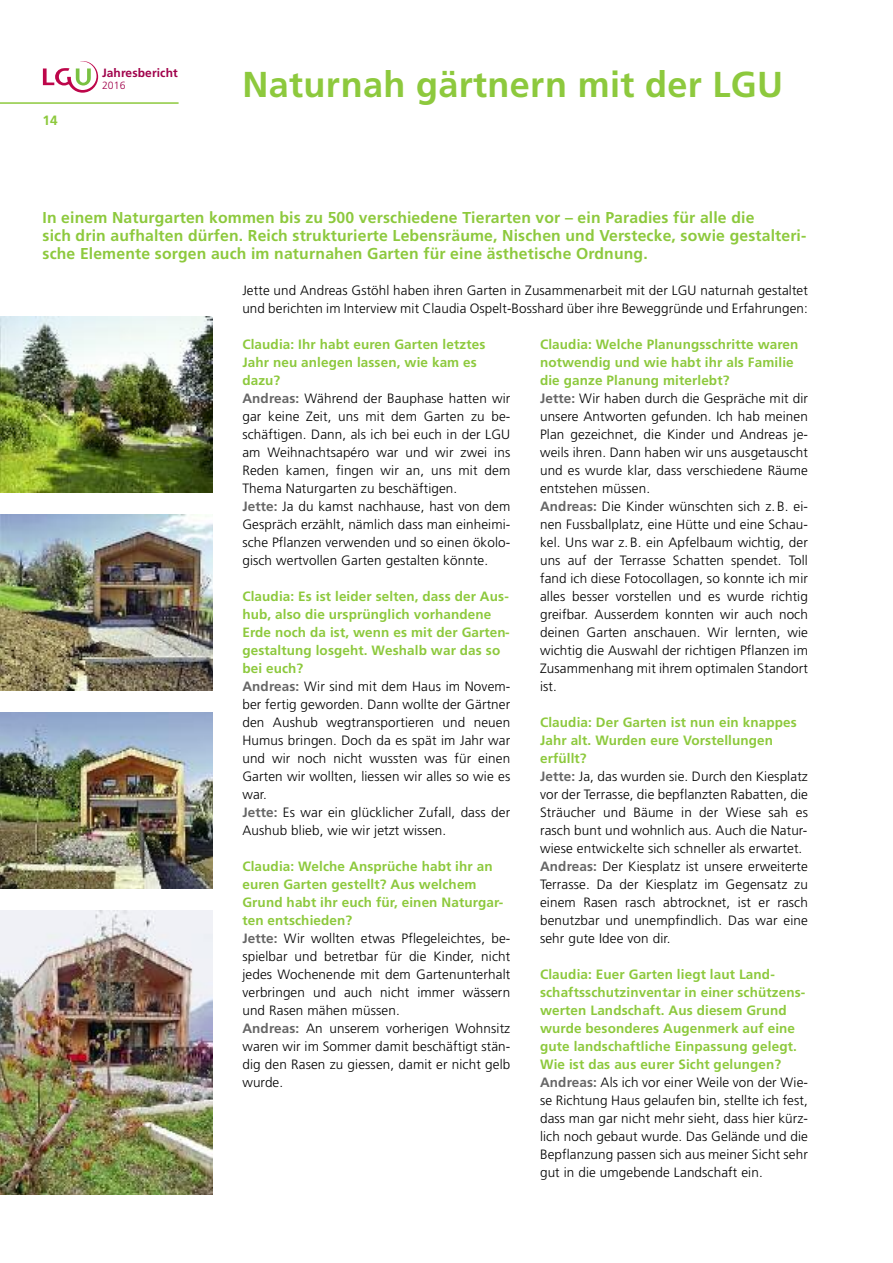
<style>
.page{position:relative;width:893px;height:1263px;background:#fff}
.page>*{position:absolute;margin:0;border:0;box-sizing:border-box;transform-origin:0 0}
.t1{font:700 36px "Frutiger";letter-spacing:.01em;color:#8dc93d}
.t2{font:700 15.75px/18px "Frutiger";letter-spacing:.01em;color:#8dc93d}
.t3{font:300 13.5px/18px "Frutiger";letter-spacing:.01em;color:#000}
.t4{font:700 13.5px "Frutiger";color:#8dc93d}
.t5{font:700 12px "Frutiger";letter-spacing:.01em;color:#a0004a}
.t6{font:300 10.5px "Frutiger";color:#a0004a}
.s1{font-weight:700;color:#8dc93d}
.s2{font-weight:700;color:#666}
</style>
<div class="page">
<svg style="left:43px;top:61px;width:55px;height:32px"></svg>
<hr style="left:0;top:102px;width:179px;height:2px;background:#8dc93d">
<img style="left:0;top:317px;width:213px;height:176px">
<img style="left:0;top:515px;width:213px;height:176px">
<img style="left:0;top:713px;width:213px;height:176px">
<img style="left:0;top:911px;width:213px;height:284px">
<p class="t4" style="left:43px;top:115px;width:17px">14</p>
<p class="t5" style="left:102px;top:68px;width:77px">Jahresbericht</p>
<p class="t6" style="left:102px;top:81px;width:25px">2016</p>
<h1 class="t1" style="left:242px;top:70px;width:542px">Naturnah gärtnern mit der LGU</h1>
<p class="t2" style="left:43px;top:210px;width:765px">In einem Naturgarten kommen bis zu 500 verschiedene Tierarten vor – ein Paradies für alle die<br>sich drin aufhalten dürfen. Reich strukturierte Lebensräume, Nischen und Verstecke, sowie gestalteri&shy;sche Elemente sorgen auch im naturnahen Garten für eine ästhetische Ordnung.</p>
<p class="t3" style="left:242px;top:282px;width:567px">Jette und Andreas Gstöhl haben ihren Garten in Zusammenarbeit mit der LGU naturnah gestaltet und berichten im Interview mit Claudia Ospelt-Bosshard über ihre Beweggründe und Erfahrungen:</p>
<p class="t3" style="left:242px;top:336px;width:270px"><span class="s1">Claudia: Ihr habt euren Garten letztes Jahr neu anlegen lassen, wie kam es dazu?<br></span><span class="s2">Andreas:</span> Während der Bauphase hatten wir gar keine Zeit, uns mit dem Garten zu be&shy;schäftigen. Dann, als ich bei euch in der LGU am Weihnachtsapéro war und wir zwei ins Reden kamen, fingen wir an, uns mit dem Thema Naturgarten zu beschäftigen.<br><span class="s2">Jette:</span> Ja du kamst nachhause, hast von dem Gespräch erzählt, nämlich dass man einheimi&shy;sche Pflanzen verwenden und so einen ökolo&shy;gisch wertvollen Garten gestalten könnte.</p>
<p class="t3" style="left:242px;top:588px;width:270px"><span class="s1">Claudia: Es ist leider selten, dass der Aus&shy;hub, also die ursprünglich vorhandene Erde noch da ist, wenn es mit der Garten&shy;gestaltung losgeht. Weshalb war das so bei euch?<br></span><span class="s2">Andreas:</span> Wir sind mit dem Haus im Novem&shy;ber fertig geworden. Dann wollte der Gärtner den Aushub wegtransportieren und neuen Humus bringen. Doch da es spät im Jahr war und wir noch nicht wussten was für einen Garten wir wollten, liessen wir alles so wie es war.<br><span class="s2">Jette:</span> Es war ein glücklicher Zufall, dass der Aushub blieb, wie wir jetzt wissen.</p>
<p class="t3" style="left:242px;top:858px;width:270px"><span class="s1">Claudia: Welche Ansprüche habt ihr an euren Garten gestellt? Aus welchem Grund habt ihr euch für, einen Naturgar&shy;ten entschieden?<br></span><span class="s2">Jette:</span> Wir wollten etwas Pflegeleichtes, be&shy;spielbar und betretbar für die Kinder, nicht jedes Wochenende mit dem Gartenunterhalt verbringen und auch nicht immer wässern und Rasen mähen müssen.<br><span class="s2">Andreas:</span> An unserem vorherigen Wohnsitz waren wir im Sommer damit beschäftigt stän&shy;dig den Rasen zu giessen, damit er nicht gelb wurde.</p>
<p class="t3" style="left:540px;top:336px;width:270px"><span class="s1">Claudia: Welche Planungsschritte waren notwendig und wie habt ihr als Familie die ganze Planung miterlebt?<br></span><span class="s2">Jette:</span> Wir haben durch die Gespräche mit dir unsere Antworten gefunden. Ich hab meinen Plan gezeichnet, die Kinder und Andreas je&shy;weils ihren. Dann haben wir uns ausgetauscht und es wurde klar, dass verschiedene Räume entstehen müssen.<br><span class="s2">Andreas:</span> Die Kinder wünschten sich z. B. ei&shy;nen Fussballplatz, eine Hütte und eine Schau&shy;kel. Uns war z. B. ein Apfelbaum wichtig, der uns auf der Terrasse Schatten spendet. Toll fand ich diese Fotocollagen, so konnte ich mir alles besser vorstellen und es wurde richtig greifbar. Ausserdem konnten wir auch noch deinen Garten anschauen. Wir lernten, wie wichtig die Auswahl der richtigen Pflanzen im Zusammenhang mit ihrem optimalen Standort ist.</p>
<p class="t3" style="left:540px;top:714px;width:269px"><span class="s1">Claudia: Der Garten ist nun ein knappes Jahr alt. Wurden eure Vorstellungen erfüllt?<br></span><span class="s2">Jette:</span> Ja, das wurden sie. Durch den Kiesplatz vor der Terrasse, die bepflanzten Rabatten, die Sträucher und Bäume in der Wiese sah es rasch bunt und wohnlich aus. Auch die Natur&shy;wiese entwickelte sich schneller als erwartet.<br><span class="s2">Andreas:</span> Der Kiesplatz ist unsere erweiterte Terrasse. Da der Kiesplatz im Gegensatz zu einem Rasen rasch abtrocknet, ist er rasch benutzbar und unempfindlich. Das war eine sehr gute Idee von dir.</p>
<p class="t3" style="left:540px;top:966px;width:270px"><span class="s1">Claudia: Euer Garten liegt laut Land&shy;schaftsschutzinventar in einer schützens&shy;werten Landschaft. Aus diesem Grund wurde besonderes Augenmerk auf eine gute landschaftliche Einpassung gelegt.<br>Wie ist das aus eurer Sicht gelungen?<br></span><span class="s2">Andreas:</span> Als ich vor einer Weile von der Wie&shy;se Richtung Haus gelaufen bin, stellte ich fest, dass man gar nicht mehr sieht, dass hier kürz&shy;lich noch gebaut wurde. Das Gelände und die Bepflanzung passen sich aus meiner Sicht sehr gut in die umgebende Landschaft ein.</p>
</div>
